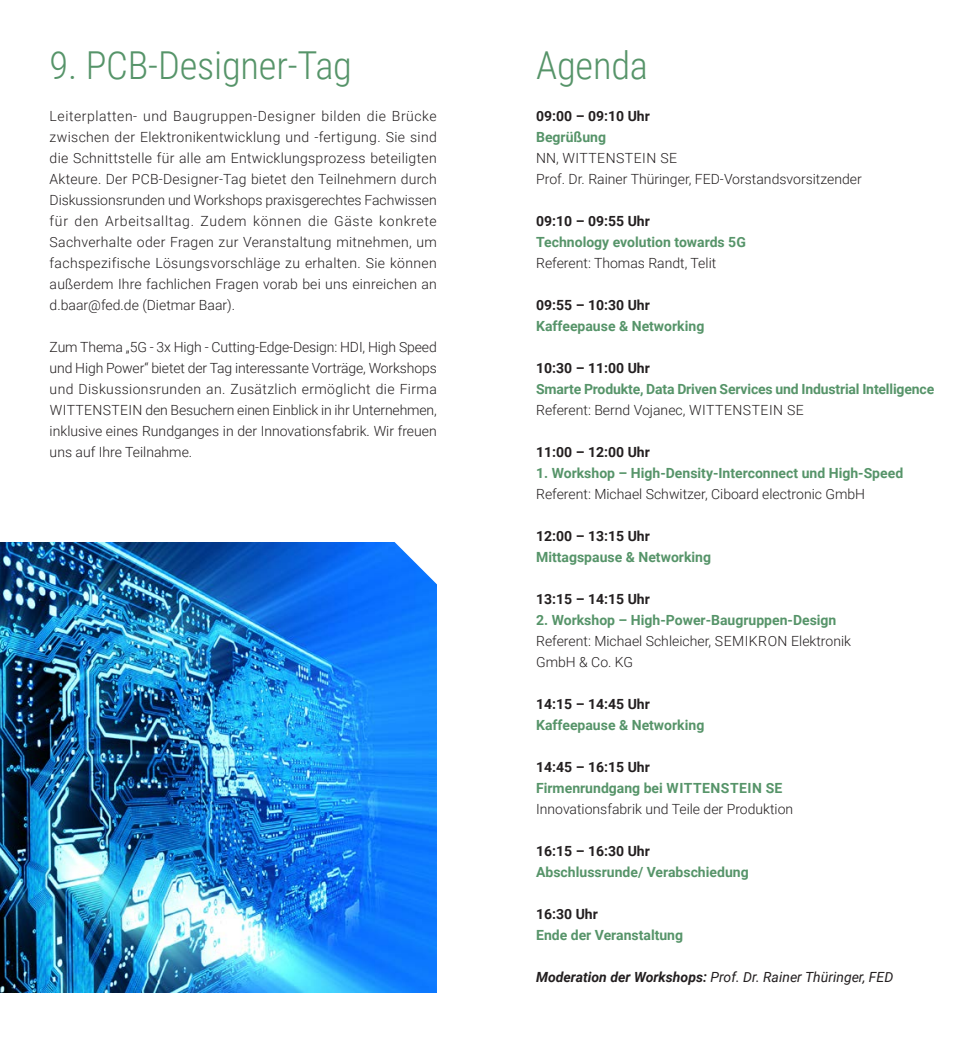
<style>
.page{position:relative;width:973px;height:1042px;background:#fff}
.page>*{position:absolute;margin:0;border:0;box-sizing:border-box;transform-origin:0 0}
.t1{font:300 38.5px "Roboto Condensed";letter-spacing:-.005em;color:#569469}
.t2{font:300 14px/21px "Roboto";color:#231f20;text-align:justify}
.t3{font:700 14px "Roboto";color:#569469}
.t4{font:700 14px "Roboto";color:#231f20}
.t5{font:italic 14px "Roboto";color:#231f20}
.s1{font-weight:700}
</style>
<div class="page">
<img style="left:0;top:542px;width:437px;height:450px">
<svg style="left:387px;top:542px;width:50px;height:50px"></svg>
<h1 class="t1" style="left:50px;top:38px;width:304px">9. PCB-Designer-Tag</h1>
<p class="t2" style="left:50px;top:104px;width:388px">Leiterplatten- und Baugruppen-Designer bilden die Brücke zwischen der Elektronikentwicklung und -fertigung. Sie sind die Schnittstelle für alle am Entwicklungsprozess beteiligten Akteure. Der PCB-Designer-Tag bietet den Teilnehmern durch Diskussionsrunden und Workshops praxisgerechtes Fachwissen für den Arbeitsalltag. Zudem können die Gäste konkrete Sachverhalte oder Fragen zur Veranstaltung mitnehmen, um fachspezifische Lösungsvorschläge zu erhalten. Sie können außerdem Ihre fachlichen Fragen vorab bei uns einreichen an d.baar@fed.de (Dietmar Baar).</p>
<p class="t2" style="left:50px;top:335px;width:388px">Zum Thema „5G - 3x High - Cutting-Edge-Design: HDI, High Speed und High Power“ bietet der Tag interessante Vorträge, Workshops und Diskussionsrunden an. Zusätzlich ermöglicht die Firma WITTENSTEIN den Besuchern einen Einblick in ihr Unternehmen, inklusive eines Rundganges in der Innovationsfabrik. Wir freuen uns auf Ihre Teilnahme.</p>
<h1 class="t1" style="left:536px;top:38px;width:113px">Agenda</h1>
<p class="t4" style="left:536px;top:106px;width:115px">09:00 – 09:10 Uhr</p>
<p class="t3" style="left:536px;top:127px;width:71px">Begrüßung</p>
<p class="t2" style="left:536px;top:146px;width:327px">NN, WITTENSTEIN SE<br>Prof. Dr. Rainer Thüringer, FED-Vorstandsvorsitzender</p>
<p class="t4" style="left:536px;top:211px;width:115px">09:10 – 09:55 Uhr</p>
<p class="t3" style="left:536px;top:232px;width:211px">Technology evolution towards 5G</p>
<p class="t2" style="left:536px;top:251px;width:182px">Referent: Thomas Randt, Telit</p>
<p class="t4" style="left:536px;top:295px;width:115px">09:55 – 10:30 Uhr</p>
<p class="t3" style="left:536px;top:316px;width:170px">Kaffeepause &amp; Networking</p>
<p class="t4" style="left:536px;top:358px;width:115px">10:30 – 11:00 Uhr</p>
<p class="t3" style="left:536px;top:379px;width:399px">Smarte Produkte, Data Driven Services und Industrial Intelligence</p>
<p class="t2" style="left:536px;top:398px;width:269px">Referent: Bernd Vojanec, WITTENSTEIN SE</p>
<p class="t4" style="left:536px;top:442px;width:115px">11:00 – 12:00 Uhr</p>
<p class="t3" style="left:536px;top:463px;width:368px">1. Workshop – High-Density-Interconnect und High-Speed</p>
<p class="t2" style="left:536px;top:482px;width:330px">Referent: Michael Schwitzer, Ciboard electronic GmbH</p>
<p class="t4" style="left:536px;top:526px;width:115px">12:00 – 13:15 Uhr</p>
<p class="t3" style="left:536px;top:547px;width:176px">Mittagspause &amp; Networking</p>
<p class="t4" style="left:536px;top:589px;width:115px">13:15 – 14:15 Uhr</p>
<p class="t3" style="left:536px;top:610px;width:302px">2. Workshop – High-Power-Baugruppen-Design</p>
<p class="t2" style="left:536px;top:629px;width:316px">Referent: Michael Schleicher, SEMIKRON Elektronik<br>GmbH &amp; Co. KG</p>
<p class="t4" style="left:536px;top:694px;width:115px">14:15 – 14:45 Uhr</p>
<p class="t3" style="left:536px;top:715px;width:170px">Kaffeepause &amp; Networking</p>
<p class="t4" style="left:536px;top:757px;width:115px">14:45 – 16:15 Uhr</p>
<p class="t3" style="left:536px;top:778px;width:247px">Firmenrundgang bei WITTENSTEIN SE</p>
<p class="t2" style="left:536px;top:797px;width:258px">Innovationsfabrik und Teile der Produktion</p>
<p class="t4" style="left:536px;top:841px;width:115px">16:15 – 16:30 Uhr</p>
<p class="t3" style="left:536px;top:862px;width:214px">Abschlussrunde/ Verabschiedung</p>
<p class="t4" style="left:536px;top:904px;width:63px">16:30 Uhr</p>
<p class="t3" style="left:536px;top:925px;width:148px">Ende der Veranstaltung</p>
<p class="t5" style="left:536px;top:967px;width:358px"><span class="s1">Moderation der Workshops:</span> Prof. Dr. Rainer Thüringer, FED</p>
</div>
